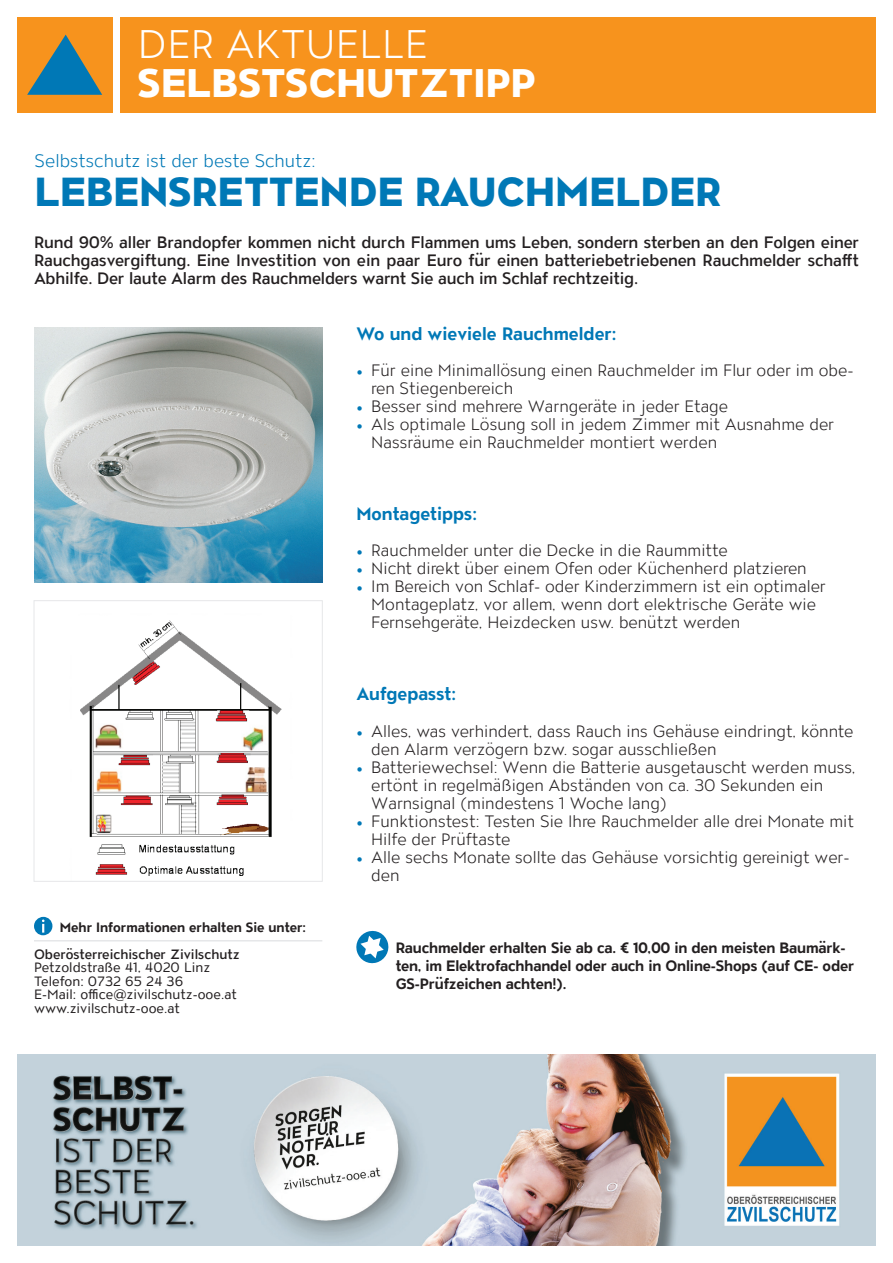
<style>
.page{position:relative;width:893px;height:1263px;background:#fff}
.page>*{position:absolute;margin:0;border:0;box-sizing:border-box;transform-origin:0 0}
.t1{font:800 40.5px "ATC Overlook";letter-spacing:.01em;color:#0078b6}
.t2{font:800 39.9px "ATC Overlook";letter-spacing:.01em;color:#fff}
.t3{font:300 39.9px "ATC Overlook";letter-spacing:.01em;color:#fff}
.t4{font:700 18px "ATC Overlook";color:#0078b6}
.t5{font:300 18px "ATC Overlook";color:#0078b6}
.t6{font:300 16.5px/18px "ATC Overlook";color:#231f20}
.t7{font:500 16.5px/18px "ATC Overlook";letter-spacing:-.01em;color:#231f20;text-align:justify}
.t8{font:700 15px/18px "ATC Overlook";letter-spacing:-.01em;color:#231f20}
.t9{font:13.5px/13.5px "ATC Overlook";color:#231f20}
.t10{font:700 13.5px "ATC Overlook";color:#231f20}
.t11{font:500 13.5px "ATC Overlook";color:#231f20}
.s1{font-family:"Minion Pro";font-weight:400;color:#0078b6}
</style>
<div class="page">
<div style="left:120px;top:17px;width:756px;height:95px;background:#f7931d"></div>
<div style="left:17px;top:17px;width:95px;height:95px;background:#f7931d"></div>
<svg style="left:27px;top:35px;width:75px;height:60px"></svg>
<img style="left:17px;top:1054px;width:859px;height:191px">
<svg style="left:356px;top:930px;width:33px;height:34px"></svg>
<img style="left:80px;top:620px;width:202px;height:256px">
<div style="left:34px;top:600px;width:289px;height:282px;border:1px solid #e6e7e9"></div>
<hr style="left:34px;top:940px;width:288px;height:1px;background:#e6e7e9">
<img style="left:34px;top:327px;width:288px;height:255px">
<div style="left:34px;top:917px;width:19px;height:18px;background:#0078b6;border-radius:50%"></div>
<svg style="left:42px;top:919px;width:3px;height:13px"></svg>
<h2 class="t3" style="left:138px;top:22px;width:291px">DER AKTUELLE</h2>
<h2 class="t2" style="left:138px;top:60px;width:399px">SELBSTSCHUTZTIPP</h2>
<p class="t5" style="left:35px;top:151px;width:282px">Selbstschutz ist der beste Schutz:</p>
<h1 class="t1" style="left:35px;top:169px;width:688px">LEBENSRETTENDE RAUCHMELDER</h1>
<p class="t7" style="left:34px;top:234px;width:826px">Rund 90% aller Brandopfer kommen nicht durch Flammen ums Leben, sondern sterben an den Folgen einer Rauchgasvergiftung. Eine Investition von ein paar Euro für einen batteriebetriebenen Rauchmelder schafft Abhilfe. Der laute Alarm des Rauchmelders warnt Sie auch im Schlaf rechtzeitig.</p>
<p class="t4" style="left:356px;top:324px;width:262px">Wo und wieviele Rauchmelder:</p>
<p class="t6" style="left:371px;top:362px;width:484px;text-indent:-15px"><span class="s1">•</span> Für eine Minimallösung einen Rauchmelder im Flur oder im obe&shy;ren Stiegenbereich</p>
<p class="t6" style="left:356px;top:398px;width:373px"><span class="s1">•</span> Besser sind mehrere Warngeräte in jeder Etage</p>
<p class="t6" style="left:371px;top:416px;width:464px;text-indent:-15px"><span class="s1">•</span> Als optimale Lösung soll in jedem Zimmer mit Ausnahme der<br>Nassräume ein Rauchmelder montiert werden</p>
<p class="t4" style="left:356px;top:504px;width:122px">Montagetipps:</p>
<p class="t6" style="left:356px;top:542px;width:373px"><span class="s1">•</span> Rauchmelder unter die Decke in die Raummitte</p>
<p class="t6" style="left:356px;top:560px;width:452px"><span class="s1">•</span> Nicht direkt über einem Ofen oder Küchenherd platzieren</p>
<p class="t6" style="left:371px;top:578px;width:456px;text-indent:-15px"><span class="s1">•</span> Im Bereich von Schlaf- oder Kinderzimmern ist ein optimaler<br>Montageplatz, vor allem, wenn dort elektrische Geräte wie<br>Fernsehgeräte, Heizdecken usw. benützt werden</p>
<p class="t10" style="left:60px;top:919px;width:248px">Mehr Informationen erhalten Sie unter:</p>
<p class="t11" style="left:34px;top:946px;width:207px">Oberösterreichischer Zivilschutz</p>
<p class="t9" style="left:34px;top:961px;width:204px">Petzoldstraße 41, 4020 Linz<br>Telefon: 0732 65 24 36<br>E-Mail: office@zivilschutz-ooe.at www.zivilschutz-ooe.at</p>
<p class="t4" style="left:356px;top:684px;width:101px">Aufgepasst:</p>
<p class="t6" style="left:371px;top:722px;width:484px;text-indent:-15px"><span class="s1">•</span> Alles, was verhindert, dass Rauch ins Gehäuse eindringt, könnte den Alarm verzögern bzw. sogar ausschließen</p>
<p class="t6" style="left:371px;top:758px;width:486px;text-indent:-15px"><span class="s1">•</span> Batteriewechsel: Wenn die Batterie ausgetauscht werden muss, ertönt in regelmäßigen Abständen von ca. 30 Sekunden ein<br>Warnsignal (mindestens 1 Woche lang)</p>
<p class="t6" style="left:371px;top:812px;width:484px;text-indent:-15px"><span class="s1">•</span> Funktionstest: Testen Sie Ihre Rauchmelder alle drei Monate mit<br>Hilfe der Prüftaste</p>
<p class="t6" style="left:371px;top:848px;width:480px;text-indent:-15px"><span class="s1">•</span> Alle sechs Monate sollte das Gehäuse vorsichtig gereinigt wer&shy;den</p>
<p class="t8" style="left:396px;top:939px;width:460px">Rauchmelder erhalten Sie ab ca. € 10,00 in den meisten Baumärk&shy;ten, im Elektrofachhandel oder auch in Online-Shops (auf CE- oder<br>GS-Prüfzeichen achten!).</p>
</div>
